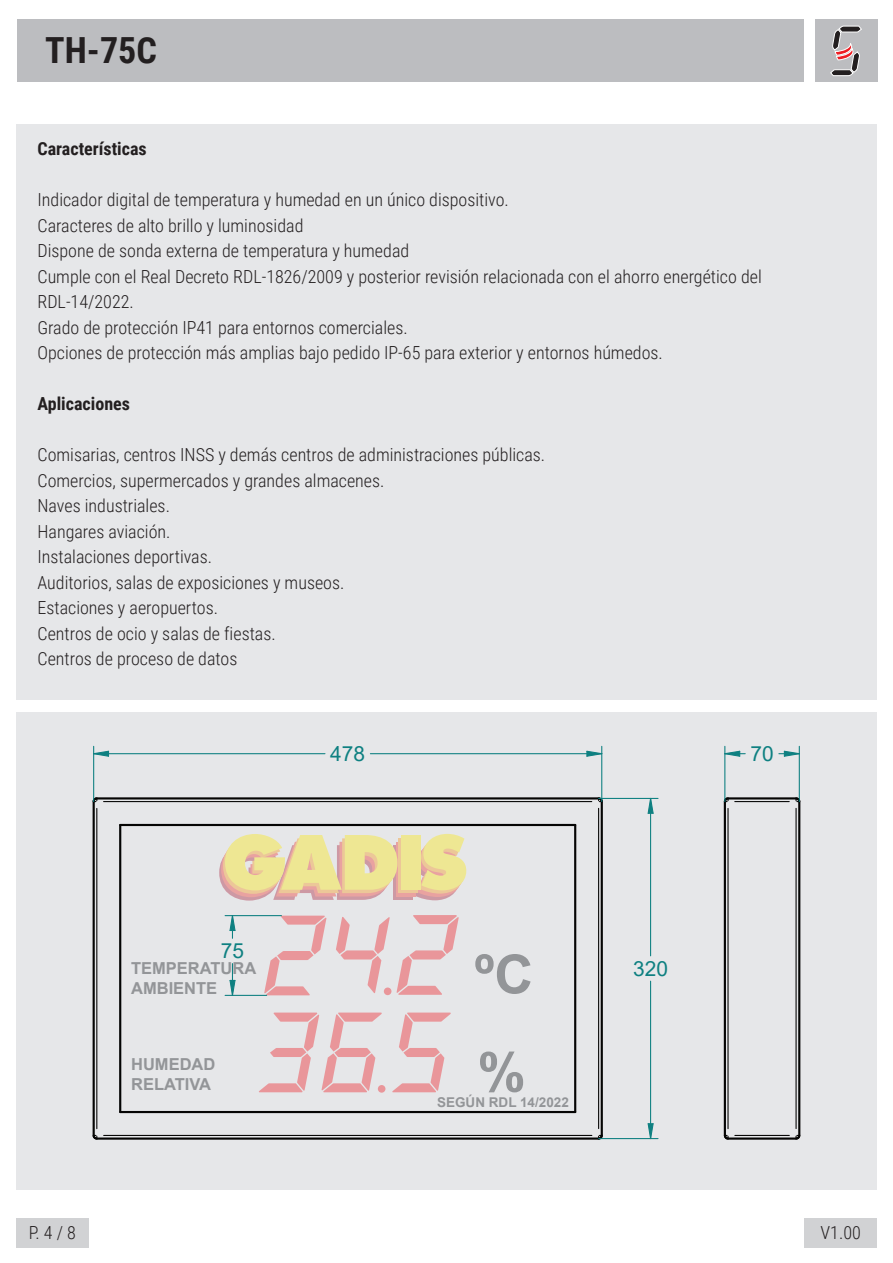
<style>
.page{position:relative;width:893px;height:1263px;background:#fff}
.page>*{position:absolute;margin:0;border:0;box-sizing:border-box;transform-origin:0 0}
.t1{font:700 54px "Arial";color:#939598}
.t2{font:700 36px "Roboto Condensed";color:#231f20}
.t3{font:20.85px "Arial";color:#0e8081}
.t4{font:300 18px/25.5px "Roboto Condensed";color:#231f20}
.t5{font:700 18px "Roboto Condensed";color:#231f20}
.t6{font:700 16.5px/19.8px "Arial";color:#939598}
.t7{font:700 13.5px "Arial";color:#939598}
</style>
<div class="page">
<div style="left:16px;top:124px;width:861px;height:575px;background:#e6e7e9"></div>
<div style="left:17px;top:20px;width:786px;height:62px;background:#bcbdc0"></div>
<div style="left:815px;top:20px;width:62px;height:62px;background:#bcbdc0"></div>
<svg style="left:830px;top:26px;width:32px;height:50px"></svg>
<div style="left:16px;top:1219px;width:72px;height:29px;background:#d1d2d4"></div>
<div style="left:805px;top:1219px;width:72px;height:29px;background:#d1d2d4"></div>
<div style="left:16px;top:712px;width:861px;height:477px;background:#e6e7e9"></div>
<hr style="left:574px;top:825px;width:2px;height:287px;background:#050504">
<hr style="left:120px;top:824px;width:455px;height:2px;background:#050504">
<hr style="left:119px;top:825px;width:2px;height:287px;background:#050504">
<hr style="left:120px;top:1111px;width:455px;height:2px;background:#050504">
<hr style="left:93px;top:801px;width:2px;height:334px;background:#050504">
<hr style="left:97px;top:1137px;width:502px;height:3px;background:#050504">
<hr style="left:104px;top:801px;width:488px;height:1px;background:#050504">
<hr style="left:598px;top:808px;width:1px;height:320px;background:#050504">
<hr style="left:96px;top:808px;width:1px;height:321px;background:#050504">
<hr style="left:104px;top:1135px;width:488px;height:1px;background:#050504">
<hr style="left:97px;top:797px;width:502px;height:2px;background:#050504">
<hr style="left:601px;top:801px;width:2px;height:334px;background:#050504">
<svg style="left:597px;top:795px;width:7px;height:8px"></svg>
<svg style="left:92px;top:796px;width:7px;height:7px"></svg>
<svg style="left:597px;top:1133px;width:7px;height:7px"></svg>
<svg style="left:92px;top:1133px;width:7px;height:7px"></svg>
<svg style="left:392px;top:1012px;width:59px;height:80px"></svg>
<svg style="left:259px;top:1012px;width:123px;height:80px"></svg>
<svg style="left:264px;top:916px;width:62px;height:79px"></svg>
<hr style="left:735px;top:801px;width:54px;height:1px;background:#050504">
<hr style="left:727px;top:808px;width:2px;height:321px;background:#050504">
<hr style="left:795px;top:808px;width:2px;height:320px;background:#050504">
<hr style="left:735px;top:1135px;width:54px;height:1px;background:#050504">
<hr style="left:728px;top:1137px;width:68px;height:3px;background:#050504">
<hr style="left:798px;top:801px;width:2px;height:334px;background:#050504">
<hr style="left:724px;top:801px;width:2px;height:334px;background:#050504">
<hr style="left:728px;top:797px;width:68px;height:2px;background:#050504">
<svg style="left:723px;top:796px;width:7px;height:7px"></svg>
<svg style="left:794px;top:796px;width:7px;height:7px"></svg>
<svg style="left:723px;top:1133px;width:7px;height:7px"></svg>
<svg style="left:794px;top:1133px;width:7px;height:7px"></svg>
<hr style="left:724px;top:746px;width:1px;height:55px;background:#0e8081">
<hr style="left:799px;top:746px;width:1px;height:55px;background:#0e8081">
<svg style="left:724px;top:750px;width:21px;height:7px"></svg>
<svg style="left:779px;top:750px;width:21px;height:7px"></svg>
<hr style="left:601px;top:746px;width:1px;height:55px;background:#0e8081">
<hr style="left:93px;top:746px;width:1px;height:55px;background:#0e8081">
<svg style="left:586px;top:750px;width:17px;height:7px"></svg>
<svg style="left:93px;top:750px;width:17px;height:7px"></svg>
<hr style="left:370px;top:753px;width:232px;height:1px;background:#0e8081">
<hr style="left:94px;top:753px;width:231px;height:1px;background:#0e8081">
<hr style="left:599px;top:798px;width:59px;height:1px;background:#0e8081">
<hr style="left:599px;top:1138px;width:59px;height:1px;background:#0e8081">
<svg style="left:647px;top:797px;width:7px;height:17px"></svg>
<svg style="left:647px;top:1122px;width:7px;height:18px"></svg>
<hr style="left:650px;top:798px;width:1px;height:158px;background:#0e8081">
<hr style="left:650px;top:981px;width:1px;height:157px;background:#0e8081">
<hr style="left:225px;top:915px;width:56px;height:1px;background:#0e8081">
<hr style="left:225px;top:995px;width:42px;height:1px;background:#0e8081">
<svg style="left:229px;top:979px;width:7px;height:17px"></svg>
<svg style="left:229px;top:915px;width:7px;height:23px"></svg>
<hr style="left:232px;top:963px;width:1px;height:32px;background:#0e8081">
<div style="left:378px;top:1085px;width:7px;height:8px;background:#e9969a;border-radius:50%"></div>
<svg style="left:336px;top:917px;width:54px;height:76px"></svg>
<svg style="left:397px;top:915px;width:62px;height:80px"></svg>
<div style="left:384px;top:987px;width:7px;height:8px;background:#e9969a;border-radius:50%"></div>
<svg style="left:397px;top:896px;width:16px;height:4px"></svg>
<svg style="left:397px;top:842px;width:17px;height:54px"></svg>
<div style="left:398px;top:838px;width:20px;height:55px;background:#ecc798"></div>
<div style="left:401px;top:835px;width:20px;height:55px;background:#eee793"></div>
<svg style="left:219px;top:834px;width:178px;height:66px"></svg>
<svg style="left:414px;top:834px;width:52px;height:66px"></svg>
<h2 class="t2" style="left:45px;top:25px;width:113px">TH-75C</h2>
<p class="t5" style="left:37px;top:136px;width:111px">Características</p>
<p class="t4" style="left:37px;top:187px;width:726px">Indicador digital de temperatura y humedad en un único dispositivo.<br>Caracteres de alto brillo y luminosidad<br>Dispone de sonda externa de temperatura y humedad<br>Cumple con el Real Decreto RDL-1826/2009 y posterior revisión relacionada con el ahorro energético del RDL-14/2022.<br>Grado de protección IP41 para entornos comerciales.<br>Opciones de protección más amplias bajo pedido IP-65 para exterior y entornos húmedos.</p>
<p class="t5" style="left:37px;top:391px;width:94px">Aplicaciones</p>
<p class="t4" style="left:37px;top:442px;width:509px">Comisarias, centros INSS y demás centros de administraciones públicas.<br>Comercios, supermercados y grandes almacenes.<br>Naves industriales.<br>Hangares aviación.<br>Instalaciones deportivas.<br>Auditorios, salas de exposiciones y museos.<br>Estaciones y aeropuertos.<br>Centros de ocio y salas de fiestas.<br>Centros de proceso de datos</p>
<p class="t3" style="left:221px;top:937px;width:25px">75</p>
<p class="t6" style="left:131px;top:958px;width:127px">TEMPERATURA<br>AMBIENTE</p>
<p class="t6" style="left:131px;top:1054px;width:86px">HUMEDAD<br>RELATIVA</p>
<p class="t3" style="left:330px;top:739px;width:36px">478</p>
<p class="t3" style="left:750px;top:739px;width:25px">70</p>
<h1 class="t1" style="left:475px;top:936px;width:60px">ºC</h1>
<h1 class="t1" style="left:478px;top:1034px;width:50px">%</h1>
<p class="t7" style="left:437px;top:1092px;width:133px">SEGÚN RDL 14/2022</p>
<p class="t3" style="left:633px;top:954px;width:36px">320</p>
<p class="t4" style="left:29px;top:1219px;width:49px">P. 4 / 8</p>
<p class="t4" style="left:821px;top:1219px;width:42px">V1.00</p>
</div>
